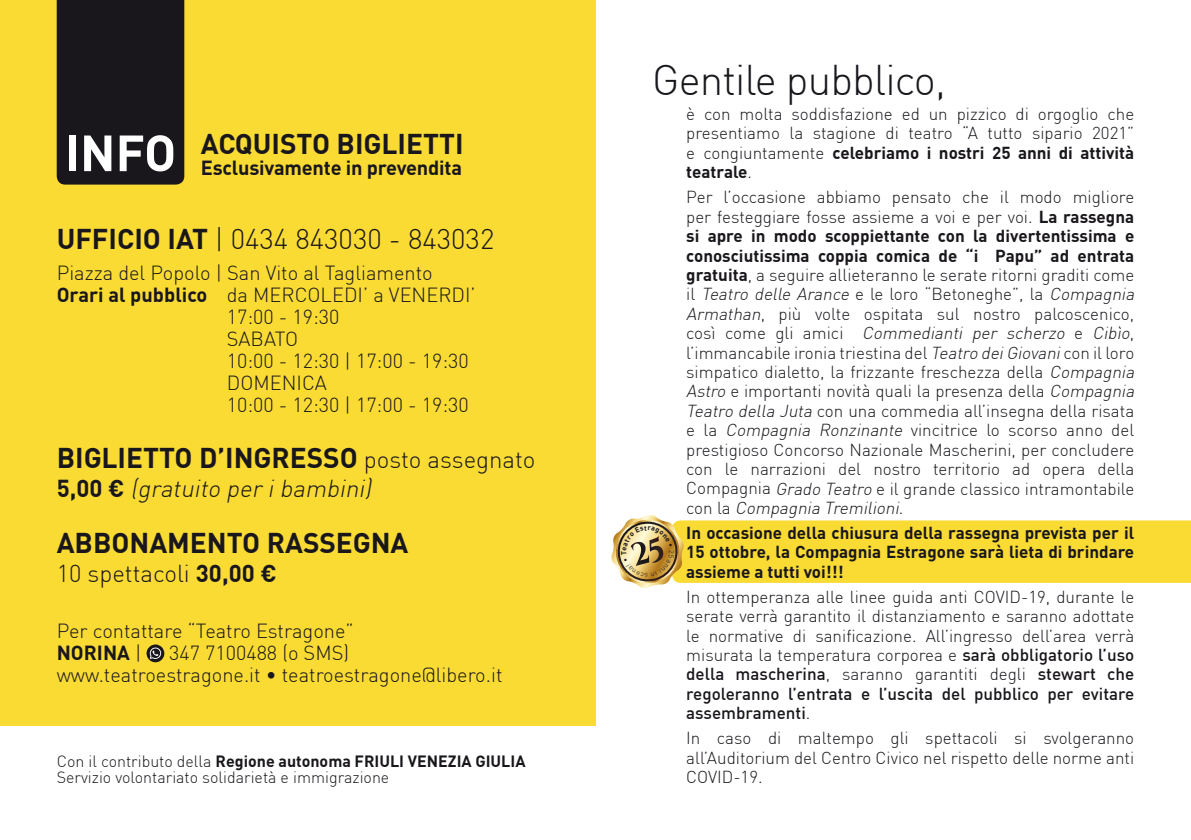
<style>
.page{position:relative;width:1191px;height:840px;background:#fff}
.page>*{position:absolute;margin:0;border:0;box-sizing:border-box;transform-origin:0 0}
.t1{font:700 50px "DIN Pro";color:#fff}
.t2{font:300 42px "DIN Pro";letter-spacing:-.02em;color:#1a171c}
.t3{font:700 28px "DIN Pro";color:#1a171c}
.t4{font:300 28px "DIN Pro";color:#1a171c}
.t5{font:italic 300 24px "DIN Pro";color:#1a171c}
.t6{font:300 24px "DIN Pro";color:#1a171c}
.t7{font:300 20px/22px "DIN Pro";color:#1a171c}
.t8{font:700 20px "DIN Pro";letter-spacing:-.01em;color:#1a171c}
.t9{font:300 17px/19.4px "DIN Pro";color:#1a171c;text-align:justify}
.t10{font:700 17px/19.4px "DIN Pro";color:#1a171c;text-align:justify}
.t11{font:300 16px/16px "DIN Pro";color:#1a171c}
.s1{font-weight:700}
.s2{font-weight:300;font-size:24px}
.s3{font-weight:700;font-style:normal}
.s4{font-style:italic}
.s5{font-weight:500}
</style>
<div class="page">
<div style="left:0;top:0;width:595px;height:725px;background:#f9db33"></div>
<div style="left:57px;top:0;width:127px;height:184px;background:#1a171c"></div>
<svg style="left:146px;top:644px;width:18px;height:18px"></svg>
<svg style="left:611px;top:515px;width:580px;height:73px"></svg>
<h1 class="t1" style="left:65px;top:120px;width:113px">INFO</h1>
<h3 class="t3" style="left:201px;top:126px;width:264px">ACQUISTO BIGLIETTI</h3>
<p class="t8" style="left:201px;top:154px;width:263px">Esclusivamente in prevendita</p>
<h3 class="t4" style="left:57px;top:221px;width:439px"><span class="s1">UFFICIO IAT</span> | 0434 843030 - 843032</h3>
<p class="t7" style="left:57px;top:261px;width:377px">Piazza del Popolo | San Vito al Tagliamento</p>
<p class="t7" style="left:57px;top:283px;width:420px"><span class="s1">Orari al pubblico</span> da MERCOLEDI’ a VENERDI’</p>
<p class="t7" style="left:227px;top:305px;width:114px">17:00 - 19:30</p>
<p class="t7" style="left:227px;top:327px;width:73px">SABATO</p>
<p class="t7" style="left:227px;top:349px;width:243px">10:00 - 12:30 | 17:00 - 19:30</p>
<p class="t7" style="left:227px;top:371px;width:101px">DOMENICA</p>
<p class="t7" style="left:227px;top:393px;width:243px">10:00 - 12:30 | 17:00 - 19:30</p>
<h3 class="t3" style="left:57px;top:439px;width:480px">BIGLIETTO D’INGRESSO <span class="s2">posto assegnato</span></h3>
<h3 class="t5" style="left:57px;top:473px;width:321px"><span class="s3">5 , 0 0 €</span> (gratuito per ibambini)</h3>
<h3 class="t3" style="left:57px;top:524px;width:353px">ABBONAMENTO RASSEGNA</h3>
<h3 class="t6" style="left:57px;top:558px;width:221px">10 spettacoli <span class="s1">30,00 €</span></h3>
<p class="t7" style="left:57px;top:619px;width:299px">Per contattare “Teatro Estragone”<br><span class="s1">NORINA</span> |</p>
<p class="t7" style="left:57px;top:641px;width:447px;text-indent:113px">347 7100488 (o SMS) www.teatroestragone.it • teatroestragone@libero.it</p>
<p class="t11" style="left:57px;top:752px;width:470px">Con il contributo della <span class="s1">Regione autonoma FRIULI VENEZIA GIULIA<br></span>Servizio volontariato solidarietà e immigrazione</p>
<h2 class="t2" style="left:652px;top:54px;width:295px">Gentile pubblico,</h2>
<p class="t9" style="left:686px;top:104px;width:449px">è con molta soddisfazione ed un pizzico di orgoglio che presentiamo la stagione di teatro “A tutto sipario 2021” e congiuntamente <span class="s1">celebriamo i nostri 25 anni di attività teatrale</span>.</p>
<p class="t9" style="left:686px;top:187px;width:453px;text-align:left">Per l’occasione abbiamo pensato che il modo migliore per festeggiare fosse assieme a voi e per voi. <span class="s1">La rassegna si apre in modo scoppiettante con la divertentissima e conosciutissima coppia comica de “i Papu” ad entrata gratuita</span>, a seguire allieteranno le serate ritorni graditi come i l <span class="s4">Teatro delle Arance</span> e le lo ro “ B e t o n e g h e ” , la <span class="s4">Compagnia Armathan</span>, più volte ospitata sul nostro palcoscenico, c o sì c o m e g l i a m i c i <span class="s4">Commedianti per scherzo</span> e <span class="s4">Cibìo</span>, l’immancabile ironia triestina del <span class="s4">Teatro deiGiovani</span>con il loro simpatico dialetto, la frizzante freschezza della <span class="s4">Compagnia Astro</span> e importanti novità quali la presenza della <span class="s4">Compagnia Teatro della Juta</span> con una commedia all’insegna della risata e la <span class="s4">Compagnia Ronzinante</span> vincitrice lo scorso anno del prestigioso Concorso Nazionale Mascherini, per concludere con le narrazioni del nostro territorio ad opera della Compagnia <span class="s4">Grado Teatro</span> e il grande classico intramontabile c o n la <span class="s4">Compagnia Tremilioni</span>.</p>
<p class="t10" style="left:686px;top:522px;width:449px">In occasione della chiusura della rassegna prevista per il 15 ottobre, la Compagnia Estragone sarà lieta di brindare assieme a tutti voi!!!</p>
<p class="t9" style="left:686px;top:586px;width:449px">In ottemperanza alle linee guida anti COVID-19, durante le serate verrà garantito il distanziamento e saranno adottate le normative di sanificazione. All’ingresso dell’area verrà misurata la temperatura corporea e <span class="s5">sarà obbligatorio l’uso della mascherina</span>, saranno garantiti degli <span class="s5">stewart che regoleranno l’entrata e l’uscita del pubblico per evitare assembramenti</span>.</p>
<p class="t9" style="left:686px;top:728px;width:449px">In caso di maltempo gli spettacoli si svolgeranno all’Auditorium del Centro Civico nel rispetto delle norme anti COVID-19.</p>
</div>
